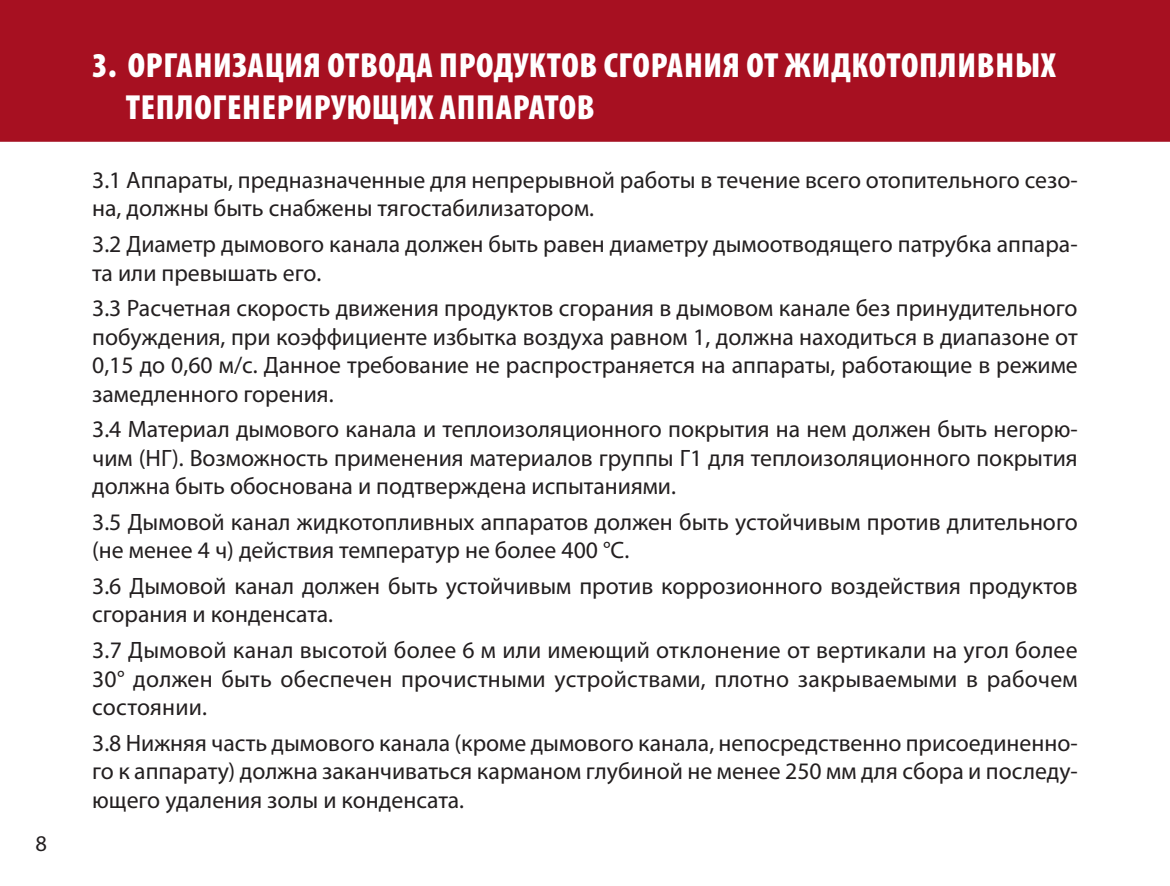
<style>
.page{position:relative;width:1170px;height:886px;background:#fff}
.page>*{position:absolute;margin:0;border:0;box-sizing:border-box;transform-origin:0 0}
.t1{font:900 condensed 35px/42px "Myriad Pro";letter-spacing:.02em;color:#fff}
.t2{font:23.75px/28.5px "Myriad Pro";color:#231f20}
.t3{font:22.5px "Myriad Pro";color:#231f20}
</style>
<div class="page">
<div style="left:0;top:0;width:1169px;height:142px;background:#a71021"></div>
<p class="t3" style="left:35px;top:832px;width:13px">8</p>
<h1 class="t1" style="left:126px;top:44px;width:931px;text-indent:-34px">3. ОРГАНИЗАЦИЯ ОТВОДА ПРОДУКТОВ СГОРАНИЯ ОТ ЖИДКОТОПЛИВНЫХ<br>ТЕПЛОГЕНЕРИРУЮЩИХ АППАРАТОВ</h1>
<p class="t2" style="left:92px;top:166px;width:987px">3.1 Аппараты, предназначенные для непрерывной работы в течение всего отопительного сезо&shy;на, должны быть снабжены тягостабилизатором.</p>
<p class="t2" style="left:92px;top:230px;width:986px">3.2 Диаметр дымового канала должен быть равен диаметру дымоотводящего патрубка аппара&shy;та или превышать его.</p>
<p class="t2" style="left:92px;top:294px;width:987px;text-align:justify">3.3 Расчетная скорость движения продуктов сгорания в дымовом канале без принудительного побуждения, при коэффициенте избытка воздуха равном 1, должна находиться в диапазоне от 0,15 до 0,60 м/с. Данное требование не распространяется на аппараты, работающие в режиме замедленного горения.</p>
<p class="t2" style="left:92px;top:416px;width:987px;text-align:justify">3.4 Материал дымового канала и теплоизоляционного покрытия на нем должен быть негорю&shy;чим (НГ). Возможность применения материалов группы Г1 для теплоизоляционного покрытия должна быть обоснована и подтверждена испытаниями.</p>
<p class="t2" style="left:92px;top:508px;width:986px">3.5 Дымовой канал жидкотопливных аппаратов должен быть устойчивым против длительного (не менее 4 ч) действия температур не более 400 °С.</p>
<p class="t2" style="left:92px;top:572px;width:987px">3.6 Дымовой канал должен быть устойчивым против коррозионного воздействия продуктов сгорания и конденсата.</p>
<p class="t2" style="left:92px;top:636px;width:987px;text-align:justify">3.7 Дымовой канал высотой более 6 м или имеющий отклонение от вертикали на угол более 30° должен быть обеспечен прочистными устройствами, плотно закрываемыми в рабочем состоянии.</p>
<p class="t2" style="left:92px;top:729px;width:987px;text-align:justify">3.8 Нижняя часть дымового канала (кроме дымового канала, непосредственно присоединенно&shy;го к аппарату) должна заканчиваться карманом глубиной не менее 250 мм для сбора и последу&shy;ющего удаления золы и конденсата.</p>
</div>
